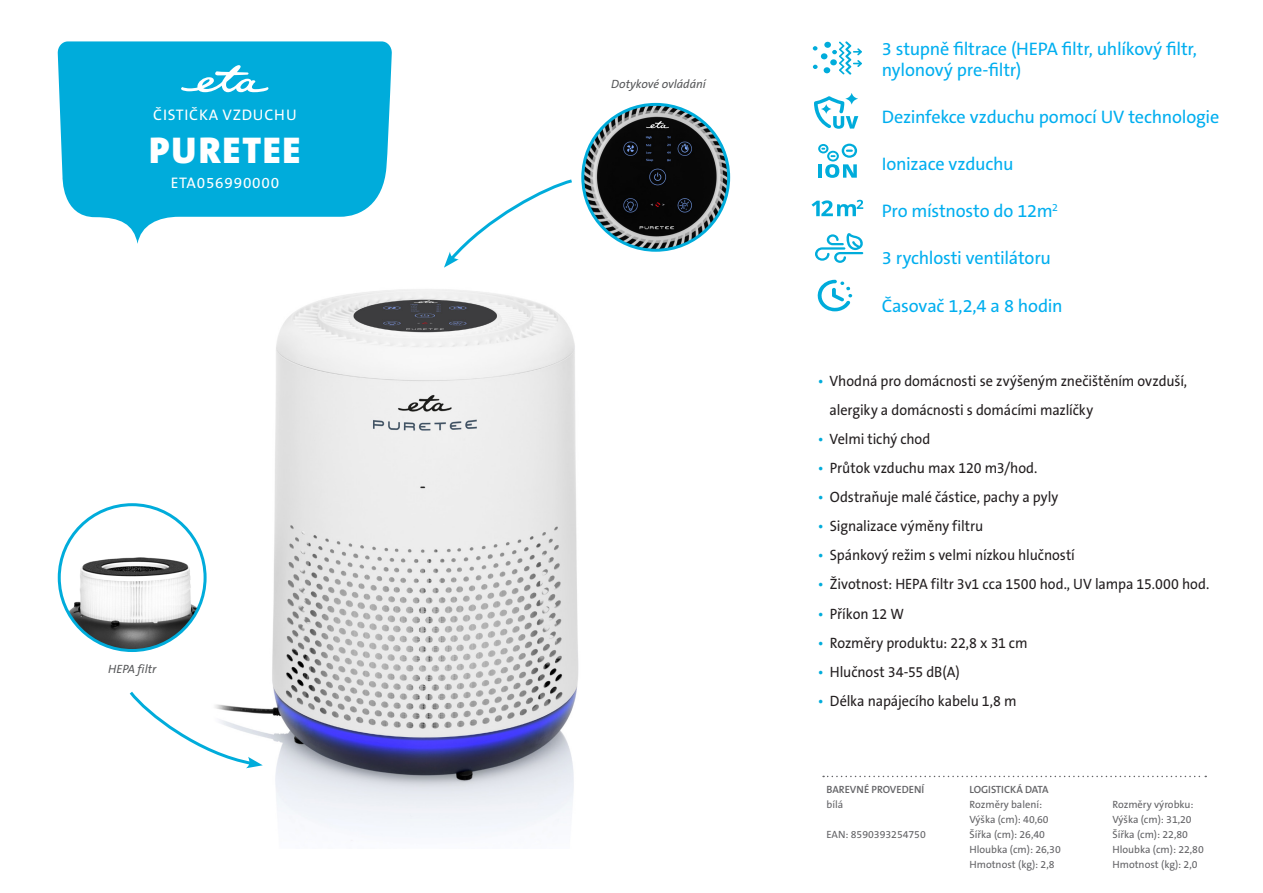
<style>
.page{position:relative;width:1263px;height:893px;background:#fff}
.page>*{position:absolute;margin:0;border:0;box-sizing:border-box;transform-origin:0 0}
.t1{font:900 37.5px "The Sans CE B9";letter-spacing:.05em;color:#fff}
.t2{font:18.15px/21.3px "The Sans C5";letter-spacing:-.015em;color:#00aeef}
.t3{font:15.45px "The Sans CE B5 Plain";letter-spacing:.05em;color:#fff}
.t4{font:15px/29.1px "The Sans CE B5 Plain";letter-spacing:-.005em;color:#231f20;scale:.95 1}
.t5{font:italic 12px "The Sans CE B5";color:#57585a}
.t6{font:10.5px "The Sans CE B5 Plain";color:#636366}
.t7{font:600 10.5px "The Sans CE B6";color:#636366}
.s1{color:#00acdb}
</style>
<div class="page">
<img style="left:246px;top:232px;width:395px;height:609px">
<svg style="left:58px;top:41px;width:334px;height:203px;fill:#00acdb"></svg>
<img style="left:583px;top:104px;width:146px;height:146px;border-radius:73px">
<div style="left:581px;top:103px;width:149px;height:149px;border:3px solid #00acdb;border-radius:50%"></div>
<svg style="left:823px;top:776px;width:383px;height:1px"></svg>
<svg style="left:181px;top:65px;width:87px;height:27px"></svg>
<svg style="left:444px;top:179px;width:131px;height:89px"></svg>
<img style="left:59px;top:507px;width:144px;height:143px">
<div style="left:58px;top:503px;width:149px;height:149px;border:3px solid #00acdb;border-radius:50%"></div>
<svg style="left:129px;top:688px;width:134px;height:80px"></svg>
<svg style="left:813px;top:41px;width:49px;height:34px"></svg>
<svg style="left:818px;top:144px;width:39px;height:34px"></svg>
<svg style="left:814px;top:93px;width:44px;height:36px"></svg>
<svg style="left:815px;top:233px;width:48px;height:30px"></svg>
<svg style="left:817px;top:280px;width:35px;height:31px"></svg>
<svg style="left:811px;top:200px;width:52px;height:16px"></svg>
<p class="t3" style="left:153px;top:106px;width:145px">ČISTIČKA VZDUCHU</p>
<p class="t1" style="left:149px;top:128px;width:153px">PURETEE</p>
<p class="t3" style="left:171px;top:174px;width:110px">ETA056990000</p>
<p class="t5" style="left:108px;top:662px;width:50px">HEPA filtr</p>
<p class="t5" style="left:611px;top:77px;width:96px">Dotykové ovládání</p>
<p class="t2" style="left:882px;top:38px;width:317px">3 stupně filtrace (HEPA filtr, uhlíkový filtr, nylonový pre-filtr)</p>
<p class="t2" style="left:882px;top:107px;width:339px">Dezinfekce vzduchu pomocí UV technologie</p>
<p class="t2" style="left:882px;top:154px;width:133px">Ionizace vzduchu</p>
<p class="t2" style="left:882px;top:201px;width:178px">Pro místnosto do 12m<sup>2</sup></p>
<p class="t2" style="left:882px;top:248px;width:171px">3 rychlosti ventilátoru</p>
<p class="t2" style="left:882px;top:295px;width:182px">Časovač 1,2,4 a 8 hodin</p>
<p class="t4" style="left:829px;top:367px;width:378px;text-indent:-12px"><span class="s1">•</span> Vhodná pro domácnosti se zvýšeným znečištěním ovzduší, alergiky a domácnosti s domácími mazlíčky</p>
<p class="t4" style="left:818px;top:425px;width:120px"><span class="s1">•</span> Velmi tichý chod</p>
<p class="t4" style="left:818px;top:454px;width:233px"><span class="s1">•</span> Průtok vzduchu max 120 m3/hod.</p>
<p class="t4" style="left:818px;top:483px;width:255px"><span class="s1">•</span> Odstraňuje malé částice, pachy a pyly</p>
<p class="t4" style="left:818px;top:512px;width:176px"><span class="s1">•</span> Signalizace výměny filtru</p>
<p class="t4" style="left:818px;top:542px;width:272px"><span class="s1">•</span> Spánkový režim s velmi nízkou hlučností</p>
<p class="t4" style="left:818px;top:571px;width:414px"><span class="s1">•</span> Životnost: HEPA filtr 3v1 cca 1500 hod., UV lampa 15.000 hod.</p>
<p class="t4" style="left:818px;top:600px;width:92px"><span class="s1">•</span> Příkon 12 W</p>
<p class="t4" style="left:818px;top:629px;width:222px"><span class="s1">•</span> Rozměry produktu: 22,8 x 31 cm</p>
<p class="t4" style="left:818px;top:658px;width:151px"><span class="s1">•</span> Hlučnost 34-55 dB(A)</p>
<p class="t4" style="left:818px;top:687px;width:211px"><span class="s1">•</span> Délka napájecího kabelu 1,8 m</p>
<p class="t7" style="left:826px;top:784px;width:99px">BAREVNÉ PROVEDENÍ</p>
<p class="t6" style="left:826px;top:799px;width:18px">bílá</p>
<p class="t6" style="left:826px;top:829px;width:101px">EAN: 8590393254750</p>
<p class="t7" style="left:969px;top:784px;width:81px">LOGISTICKÁ DATA</p>
<p class="t6" style="left:969px;top:799px;width:74px">Rozměry balení:</p>
<p class="t6" style="left:969px;top:814px;width:81px">Výška (cm): 40,60</p>
<p class="t6" style="left:969px;top:829px;width:77px">Šířka (cm): 26,40</p>
<p class="t6" style="left:969px;top:844px;width:93px">Hloubka (cm): 26,30</p>
<p class="t6" style="left:969px;top:859px;width:87px">Hmotnost (kg): 2,8</p>
<p class="t6" style="left:1112px;top:799px;width:83px">Rozměry výrobku:</p>
<p class="t6" style="left:1112px;top:814px;width:81px">Výška (cm): 31,20</p>
<p class="t6" style="left:1112px;top:829px;width:77px">Šířka (cm): 22,80</p>
<p class="t6" style="left:1112px;top:844px;width:93px">Hloubka (cm): 22,80</p>
<p class="t6" style="left:1112px;top:859px;width:87px">Hmotnost (kg): 2,0</p>
</div>
